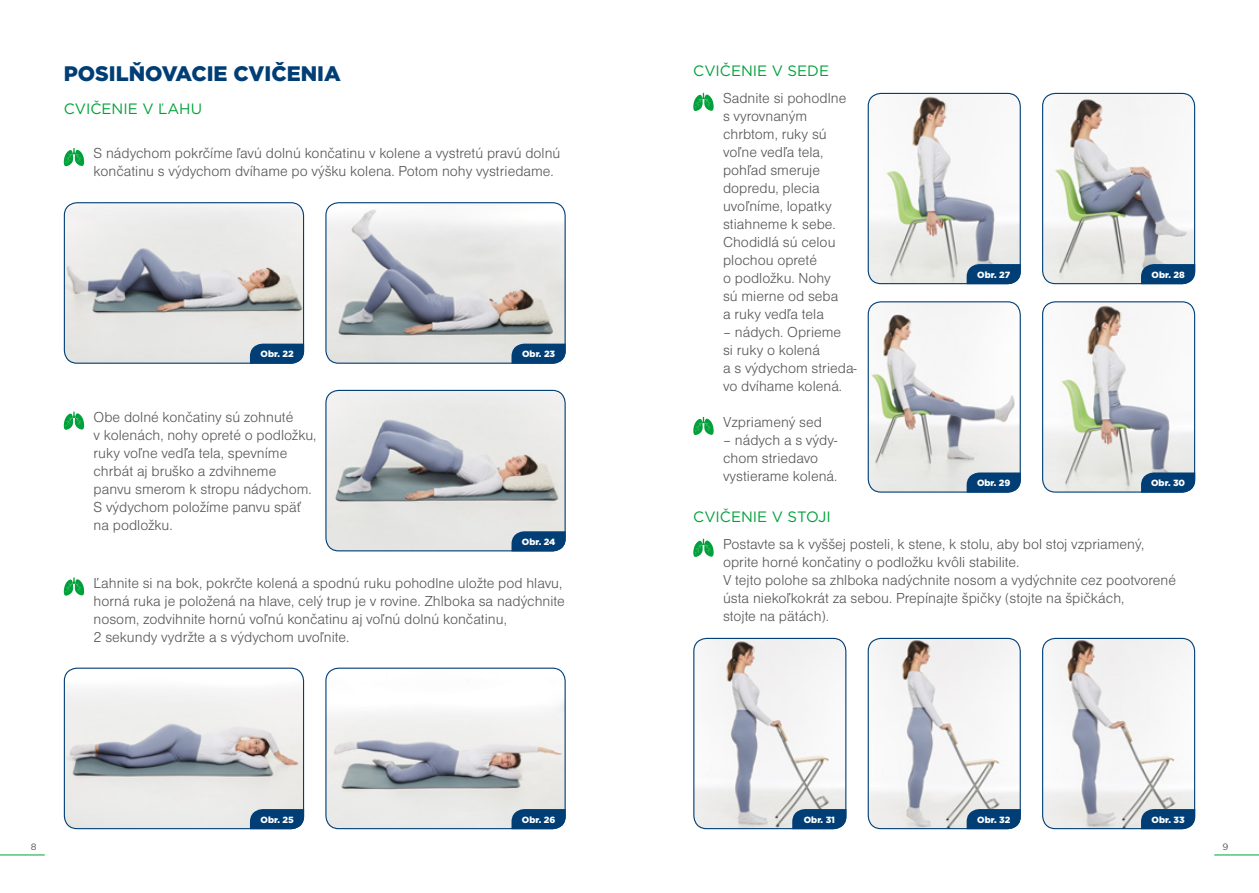
<style>
.page{position:relative;width:1259px;height:893px;background:#fff}
.page>*{position:absolute;margin:0;border:0;box-sizing:border-box;transform-origin:0 0}
.t1{font:900 21px "Gotham";color:#003e75}
.t2{font:15px/18px "Nimbus Sans DOT Ligh";color:#575756}
.t3{font:15px "Gotham";color:#00a13a}
.t4{font:9.15px "Gotham";color:#575756}
.t5{font:900 9px "Gotham";color:#fff}
</style>
<div class="page">
<svg style="left:0;top:854px;width:45px;height:2px"></svg>
<svg style="left:1214px;top:854px;width:45px;height:2px"></svg>
<img style="left:1042px;top:93px;width:152px;height:191px">
<div style="left:1042px;top:93px;width:153px;height:191px;border:1px solid #003e75;border-radius:13px"></div>
<img style="left:869px;top:93px;width:151px;height:191px">
<div style="left:867px;top:93px;width:153px;height:191px;border:1px solid #003e75;border-radius:13px"></div>
<img style="left:1042px;top:302px;width:152px;height:190px">
<div style="left:1042px;top:301px;width:153px;height:192px;border:1px solid #003e75;border-radius:13px"></div>
<img style="left:869px;top:302px;width:151px;height:189px">
<div style="left:867px;top:301px;width:153px;height:192px;border:1px solid #003e75;border-radius:13px"></div>
<img style="left:694px;top:638px;width:151px;height:191px">
<div style="left:693px;top:638px;width:153px;height:191px;border:1px solid #003e75;border-radius:13px"></div>
<img style="left:869px;top:638px;width:151px;height:191px">
<div style="left:867px;top:638px;width:153px;height:191px;border:1px solid #003e75;border-radius:13px"></div>
<img style="left:1042px;top:638px;width:152px;height:191px">
<div style="left:1042px;top:638px;width:153px;height:191px;border:1px solid #003e75;border-radius:13px"></div>
<img style="left:64px;top:203px;width:239px;height:160px">
<div style="left:64px;top:202px;width:240px;height:162px;border:1px solid #003e75;border-radius:13px"></div>
<img style="left:327px;top:203px;width:237px;height:159px">
<div style="left:325px;top:202px;width:241px;height:162px;border:1px solid #003e75;border-radius:13px"></div>
<svg style="left:250px;top:344px;width:54px;height:20px"></svg>
<svg style="left:511px;top:344px;width:55px;height:20px"></svg>
<svg style="left:966px;top:264px;width:54px;height:20px"></svg>
<svg style="left:1141px;top:264px;width:54px;height:20px"></svg>
<svg style="left:966px;top:472px;width:54px;height:21px"></svg>
<svg style="left:1141px;top:472px;width:54px;height:21px"></svg>
<svg style="left:792px;top:809px;width:54px;height:20px"></svg>
<svg style="left:966px;top:809px;width:54px;height:20px"></svg>
<svg style="left:1141px;top:809px;width:54px;height:20px"></svg>
<svg style="left:64px;top:148px;width:20px;height:18px"></svg>
<img style="left:326px;top:390px;width:238px;height:161px">
<div style="left:325px;top:390px;width:241px;height:161px;border:1px solid #003e75;border-radius:13px"></div>
<svg style="left:511px;top:531px;width:55px;height:20px"></svg>
<svg style="left:64px;top:412px;width:20px;height:18px"></svg>
<img style="left:64px;top:668px;width:239px;height:161px">
<div style="left:64px;top:668px;width:240px;height:161px;border:1px solid #003e75;border-radius:13px"></div>
<svg style="left:250px;top:809px;width:54px;height:20px"></svg>
<img style="left:326px;top:669px;width:239px;height:160px">
<div style="left:325px;top:668px;width:241px;height:161px;border:1px solid #003e75;border-radius:13px"></div>
<svg style="left:511px;top:809px;width:55px;height:20px"></svg>
<svg style="left:64px;top:577px;width:20px;height:19px"></svg>
<svg style="left:693px;top:93px;width:20px;height:18px"></svg>
<svg style="left:693px;top:417px;width:20px;height:18px"></svg>
<svg style="left:693px;top:539px;width:20px;height:18px"></svg>
<h1 class="t1" style="left:64px;top:61px;width:278px">POSILŇOVACIE CVIČENIA</h1>
<p class="t3" style="left:64px;top:100px;width:140px">CVIČENIE V ĽAHU</p>
<p class="t2" style="left:94px;top:144px;width:468px">S nádychom pokrčíme ľavú dolnú končatinu v kolene a vystretú pravú dolnú končatinu s výdychom dvíhame po výšku kolena. Potom nohy vystriedame.</p>
<p class="t5" style="left:260px;top:349px;width:35px">Obr. 22</p>
<p class="t5" style="left:522px;top:349px;width:35px">Obr. 23</p>
<p class="t2" style="left:94px;top:408px;width:224px">Obe dolné končatiny sú zohnuté<br>v kolenách, nohy opreté o podložku, ruky voľne vedľa tela, spevníme chrbát aj bruško a zdvihneme panvu smerom k stropu nádychom.<br>S výdychom položíme panvu späť na podložku.</p>
<p class="t5" style="left:522px;top:537px;width:35px">Obr. 24</p>
<p class="t2" style="left:94px;top:573px;width:473px">Ľahnite si na bok, pokrčte kolená a spodnú ruku pohodlne uložte pod hlavu, horná ruka je položená na hlave, celý trup je v rovine. Zhlboka sa nadýchnite nosom, zodvihnite hornú voľnú končatinu aj voľnú dolnú končatinu,<br>2 sekundy vydržte a s výdychom uvoľnite.</p>
<p class="t5" style="left:260px;top:814px;width:35px">Obr. 25</p>
<p class="t5" style="left:522px;top:814px;width:35px">Obr. 26</p>
<p class="t3" style="left:693px;top:62px;width:137px">CVIČENIE V SEDE</p>
<p class="t2" style="left:723px;top:89px;width:125px">Sadnite si pohodlne s vyrovnaným chrbtom, ruky sú voľne vedľa tela, pohľad smeruje dopredu, plecia uvoľníme, lopatky stiahneme k sebe.<br>Chodidlá sú celou plochou opreté<br>o podložku. Nohy sú mierne od seba a ruky vedľa tela</p>
<p class="t2" style="left:723px;top:323px;width:135px">– nádych. Oprieme<br>si ruky o kolená<br>a s výdychom strieda&shy;vo dvíhame kolená.</p>
<p class="t2" style="left:723px;top:413px;width:100px">Vzpriamený sed</p>
<p class="t2" style="left:723px;top:431px;width:116px">– nádych a s výdy&shy;chom striedavo vystierame kolená.</p>
<p class="t3" style="left:693px;top:508px;width:139px">CVIČENIE V STOJI</p>
<p class="t2" style="left:723px;top:535px;width:454px">Postavte sa k vyššej posteli, k stene, k stolu, aby bol stoj vzpriamený, oprite horné končatiny o podložku kvôli stabilite.<br>V tejto polohe sa zhlboka nadýchnite nosom a vydýchnite cez pootvorené ústa niekoľkokrát za sebou. Prepínajte špičky (stojte na špičkách,<br>stojte na pätách).</p>
<p class="t5" style="left:977px;top:269px;width:34px">Obr. 27</p>
<p class="t5" style="left:1151px;top:269px;width:35px">Obr. 28</p>
<p class="t5" style="left:977px;top:478px;width:35px">Obr. 29</p>
<p class="t5" style="left:1151px;top:478px;width:36px">Obr. 30</p>
<p class="t5" style="left:804px;top:814px;width:33px">Obr. 31</p>
<p class="t5" style="left:977px;top:814px;width:35px">Obr. 32</p>
<p class="t5" style="left:1151px;top:814px;width:35px">Obr. 33</p>
<p class="t4" style="left:31px;top:842px;width:7px">8</p>
<p class="t4" style="left:1222px;top:842px;width:7px">9</p>
</div>
